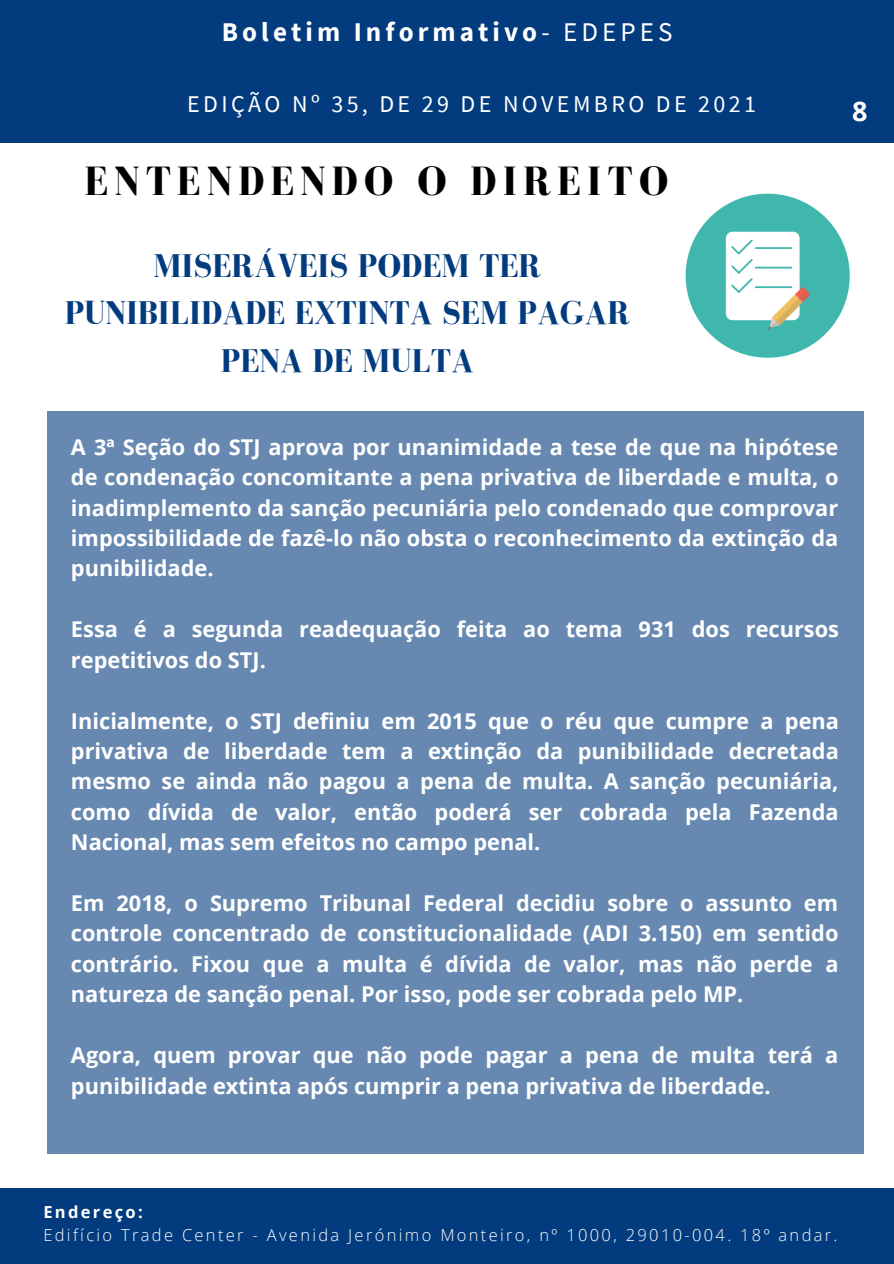
<style>
.page{position:relative;width:894px;height:1264px;background:#fff}
.page>*{position:absolute;margin:0;border:0;box-sizing:border-box;transform-origin:0 0}
.t1{font:700 42px "Bodoni FLF";letter-spacing:.14em;color:#000}
.t2{font:700 33.75px/47.2px "Bodoni FLF";color:#023b7e;text-align:center}
.t3{font:700 27px "Source Sans Pro";letter-spacing:.15em;color:#fff}
.t4{font:700 27px "Open Sans";color:#fff}
.t5{font:24px "Source Sans Pro";letter-spacing:.14em;color:#fff}
.t6{font:700 24px "Source Sans Pro";letter-spacing:.14em;color:#fff}
.t7{font:700 21.75px/30.5px "Open Sans";color:#fff;text-align:justify}
.t8{font:300 16.5px "Open Sans";letter-spacing:.14em;color:#fff}
.t9{font:700 16.5px "Open Sans";letter-spacing:.14em;color:#fff}
.s1{font-weight:400}
</style>
<div class="page">
<div style="left:0;top:0;width:893px;height:143px;background:#023b7e"></div>
<div style="left:0;top:1188px;width:893px;height:75px;background:#023b7e"></div>
<div style="left:47px;top:411px;width:816px;height:742px;background:#6789b1"></div>
<img style="left:685px;top:193px;width:165px;height:165px">
<p class="t3" style="left:222px;top:15px;width:452px">Boletim Informativo<span class="s1">- EDEPES</span></p>
<p class="t6" style="left:183px;top:30px;width:543px">EDIÇÃO 01, DE 01 DE SETEMBRO DE 2020</p>
<p class="t5" style="left:187px;top:88px;width:570px">EDIÇÃO Nº 35, DE 29 DE NOVEMBRO DE 2021</p>
<p class="t1" style="left:84px;top:158px;width:585px">ENTENDENDO O DIREITO</p>
<p class="t2" style="left:65px;top:242px;width:567px">MISERÁVEIS PODEM TER<br>PUNIBILIDADE EXTINTA SEM PAGAR<br>PENA DE MULTA</p>
<p class="t4" style="left:851px;top:92px;width:17px">8</p>
<p class="t7" style="left:71px;top:431px;width:769px">A 3ª Seção do STJ aprova por unanimidade a tese de que na hipótese de condenação concomitante a pena privativa de liberdade e multa, o inadimplemento da sanção pecuniária pelo condenado que comprovar impossibilidade de fazê-lo não obsta o reconhecimento da extinção da punibilidade.</p>
<p class="t7" style="left:71px;top:613px;width:769px">Essa é a segunda readequação feita ao tema 931 dos recursos repetitivos do STJ.</p>
<p class="t7" style="left:71px;top:705px;width:769px">Inicialmente, o STJ definiu em 2015 que o réu que cumpre a pena privativa de liberdade tem a extinção da punibilidade decretada mesmo se ainda não pagou a pena de multa. A sanção pecuniária, como dívida de valor, então poderá ser cobrada pela Fazenda Nacional, mas sem efeitos no campo penal.</p>
<p class="t7" style="left:71px;top:887px;width:768px">Em 2018, o Supremo Tribunal Federal decidiu sobre o assunto em controle concentrado de constitucionalidade (ADI 3.150) em sentido contrário. Fixou que a multa é dívida de valor, mas não perde a natureza de sanção penal. Por isso, pode ser cobrada pelo MP.</p>
<p class="t7" style="left:71px;top:1039px;width:768px">Agora, quem provar que não pode pagar a pena de multa terá a punibilidade extinta após cumprir a pena privativa de liberdade.</p>
<p class="t9" style="left:43px;top:1200px;width:101px">Endereço:</p>
<p class="t8" style="left:43px;top:1223px;width:795px">Edifício Trade Center - Avenida Jerónimo Monteiro, nº 1000, 29010-004. 18º andar.</p>
</div>
